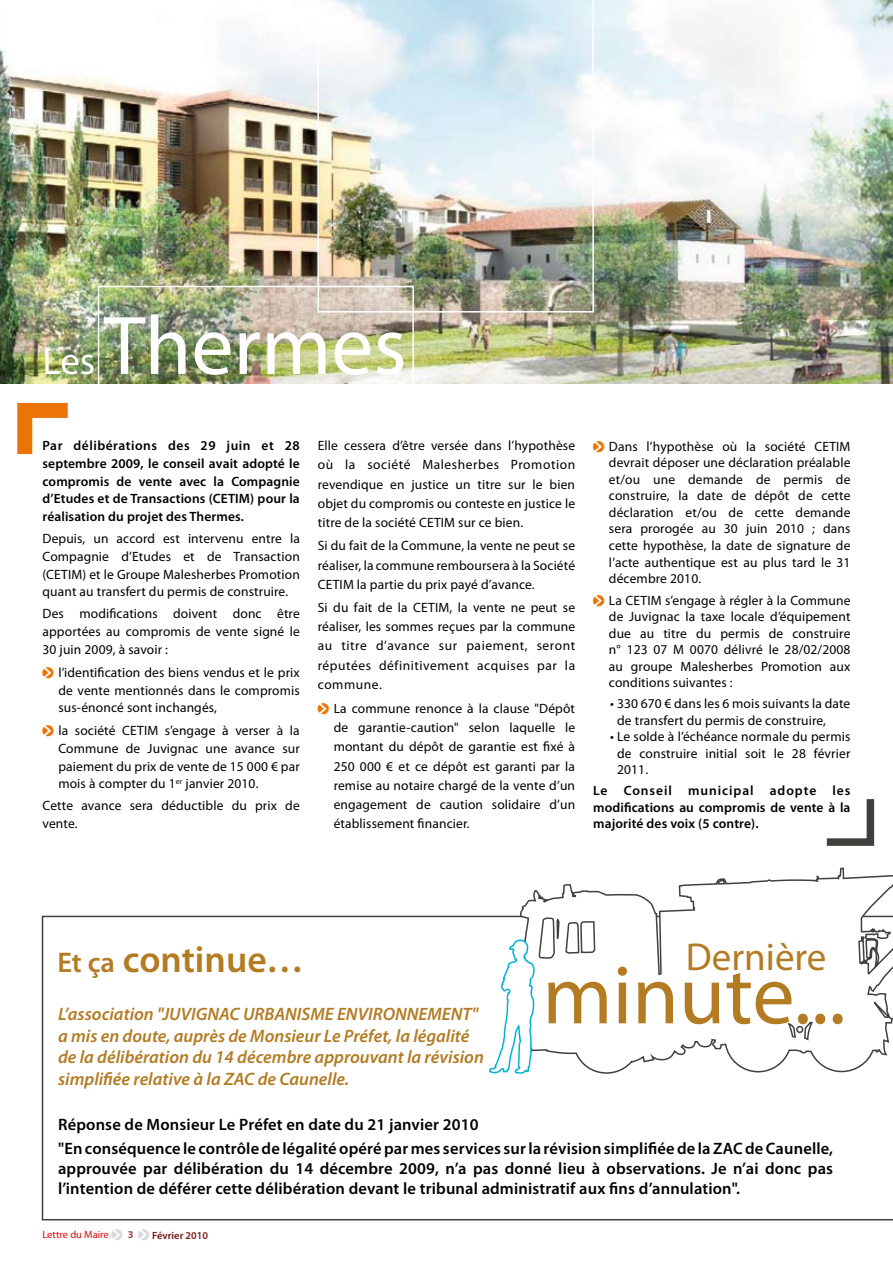
<style>
.page{position:relative;width:893px;height:1263px;background:#fff}
.page>*{position:absolute;margin:0;border:0;box-sizing:border-box;transform-origin:0 0}
.t1{font:84px "Myriad Pro";color:#fff}
.t2{font:84px "Myriad Pro";color:#b37b22}
.t3{font:39px "Myriad Pro";color:#b37b22}
.t4{font:600 37.5px "Myriad Pro";color:#b37b22}
.t5{font:italic 600 18px/21.6px "Myriad Pro";color:#b37b22}
.t6{font:600 16.5px/24px "Myriad Pro";letter-spacing:.01em;color:#000}
.t7{font:13.5px/19.2px "Myriad Pro";letter-spacing:.01em;color:#000;text-align:justify}
.t8{font:600 13.5px/17.7px "Myriad Pro";letter-spacing:.01em;color:#000;text-align:justify}
.t9{font:10.5px "Myriad Pro";color:#d9080b}
.s1{font-size:39px}
.s2{font-family:"Pointers";font-size:14.25px;color:#ec7405}
.s3{font-size:28.5px}
.s4{font-family:"Pointers";font-size:14.25px;color:#d9dadb}
.s5{font-weight:700;color:#ad4850}
.s6{font-weight:600;color:#771814}
</style>
<div class="page">
<svg style="left:17px;top:402px;width:51px;height:52px"></svg>
<svg style="left:826px;top:799px;width:49px;height:47px"></svg>
<img style="left:0;top:0;width:893px;height:384px">
<div style="left:98px;top:286px;width:316px;height:120px;border:2px solid #fff"></div>
<img style="left:317px;top:0;width:277px;height:313px">
<svg style="left:42px;top:916px;width:851px;height:304px"></svg>
<svg style="left:516px;top:867px;width:377px;height:207px"></svg>
<svg style="left:488px;top:939px;width:47px;height:205px"></svg>
<h1 class="t1" style="left:43px;top:294px;width:366px"><span class="s1">Les</span> Thermes</h1>
<p class="t8" style="left:43px;top:436px;width:259px">Par délibérations des 29 juin et 28 septembre 2009, le conseil avait adopté le compromis de vente avec la Compagnie d’Etudes et de Transactions (CETIM) pour la réalisation du projet des Thermes.</p>
<p class="t7" style="left:43px;top:530px;width:259px;line-height:17.7px">Depuis, un accord est intervenu entre la Compagnie d’Etudes et de Transaction (CETIM) et le Groupe Malesherbes Promotion quant au transfert du permis de construire.</p>
<p class="t7" style="left:43px;top:605px;width:259px;line-height:17.7px">Des modifications doivent donc être apportées au compromis de vente signé le 30 juin 2009, à savoir :</p>
<p class="t7" style="left:58px;top:663px;width:243px;line-height:17.7px;text-indent:-16px"><span class="s2">O</span> l’identification des biens vendus et le prix de vente mentionnés dans le compromis sus-énoncé sont inchangés,</p>
<p class="t7" style="left:58px;top:722px;width:243px;line-height:17.7px;text-indent:-16px"><span class="s2">O</span> la société CETIM s’engage à verser à la Commune de Juvignac une avance sur paiement du prix de vente de 15 000 € par mois à compter du 1<sup>er</sup> janvier 2010.</p>
<p class="t7" style="left:43px;top:797px;width:259px;line-height:17.7px">Cette avance sera déductible du prix de vente.</p>
<p class="t7" style="left:318px;top:436px;width:259px">Elle cessera d’être versée dans l’hypothèse où la société Malesherbes Promotion revendique en justice un titre sur le bien objet du compromis ou conteste en justice le titre de la société CETIM sur ce bien.</p>
<p class="t7" style="left:318px;top:536px;width:259px">Si du fait de la Commune, la vente ne peut se réaliser, la commune remboursera à la Société CETIM la partie du prix payé d’avance.</p>
<p class="t7" style="left:318px;top:598px;width:259px">Si du fait de la CETIM, la vente ne peut se réaliser, les sommes reçues par la commune au titre d’avance sur paiement, seront réputées définitivement acquises par la commune.</p>
<p class="t7" style="left:334px;top:699px;width:243px;text-indent:-16px"><span class="s2">O</span> La commune renonce à la clause "Dépôt de garantie-caution" selon laquelle le montant du dépôt de garantie est fixé à 250 000 € et ce dépôt est garanti par la remise au notaire chargé de la vente d’un engagement de caution solidaire d’un établissement financier.</p>
<p class="t7" style="left:609px;top:438px;width:243px;line-height:16.5px;text-indent:-16px"><span class="s2">O</span> Dans l’hypothèse où la société CETIM devrait déposer une déclaration préalable et/ou une demande de permis de construire, la date de dépôt de cette déclaration et/ou de cette demande sera prorogée au 30 juin 2010 ; dans cette hypothèse, la date de signature de l’acte authentique est au plus tard le 31 décembre 2010.</p>
<p class="t7" style="left:609px;top:592px;width:243px;line-height:16.5px;text-indent:-16px"><span class="s2">O</span> La CETIM s’engage à régler à la Commune de Juvignac la taxe locale d’équipement due au titre du permis de construire n° 123 07 M 0070 délivré le 28/02/2008 au groupe Malesherbes Promotion aux conditions suivantes :</p>
<p class="t7" style="left:617px;top:695px;width:235px;line-height:16.5px;text-indent:-7px">• 330 670 € dans les 6 mois suivants la date de transfert du permis de construire,</p>
<p class="t7" style="left:617px;top:728px;width:235px;line-height:16.5px;text-indent:-7px">• Le solde à l’échéance normale du permis de construire initial soit le 28 février 2011.</p>
<p class="t8" style="left:593px;top:782px;width:259px;line-height:16.5px">Le Conseil municipal adopte les modifications au compromis de vente à la majorité des voix (5 contre).</p>
<h2 class="t3" style="left:686px;top:933px;width:142px">Dernière</h2>
<h3 class="t4" style="left:57px;top:936px;width:248px"><span class="s3">Et ça</span> continue…</h3>
<h3 class="t5" style="left:58px;top:1003px;width:427px">L’association "JUVIGNAC URBANISME ENVIRONNEMENT" a mis en doute, auprès de Monsieur Le Préfet, la légalité de la délibération du 14 décembre approuvant la révision simplifiée relative à la ZAC de Caunelle.</h3>
<p class="t6" style="left:58px;top:1112px;width:776px">Réponse de Monsieur Le Préfet en date du 21 janvier 2010<br>"En conséquence le contrôle de légalité opéré par mes services sur la révision simplifiée de la ZAC de Caunelle,</p>
<p class="t6" style="left:58px;top:1158px;width:776px;line-height:19.8px">approuvée par délibération du 14 décembre 2009, n’a pas donné lieu à observations. Je n’ai donc pas l’intention de déférer cette délibération devant le tribunal administratif aux fins d’annulation".</p>
<p class="t9" style="left:43px;top:1228px;width:167px">Lettre du Maire <span class="s4">O</span> <span class="s5">3</span> <span class="s4">O</span><span class="s6">Février 2010</span></p>
<h1 class="t2" style="left:542px;top:943px;width:305px">minute...</h1>
</div>
